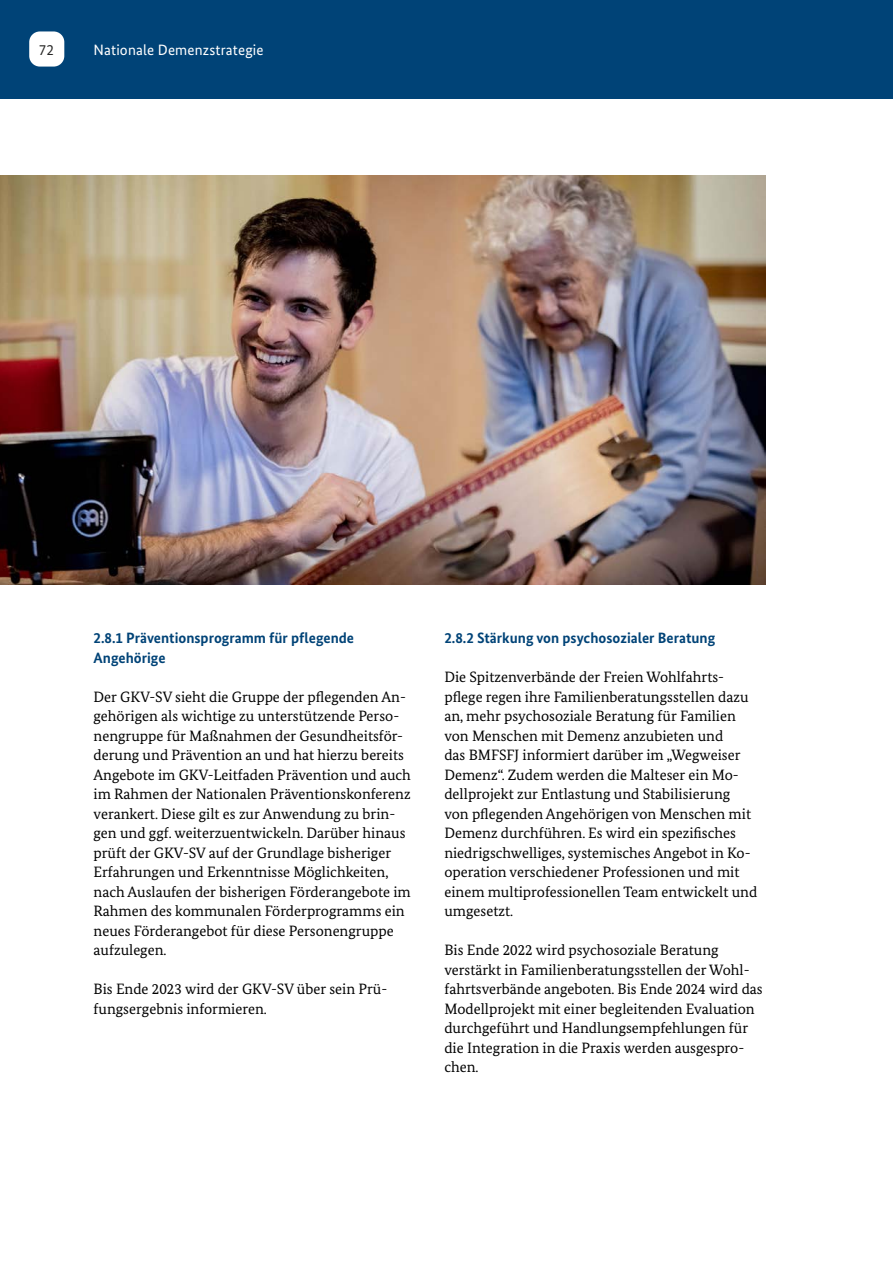
<style>
.page{position:relative;width:893px;height:1263px;background:#fff}
.page>*{position:absolute;margin:0;border:0;box-sizing:border-box;transform-origin:0 0}
.t1{font:15px/19.5px "Bundes Serif";color:#000}
.t2{font:700 15px/19.5px "Bundes Sans";color:#004377}
.t3{font:15px "Bundes Sans";letter-spacing:.01em;color:#fff}
.t4{font:15px "Bundes Sans";color:#282827}
</style>
<div class="page">
<div style="left:0;top:0;width:893px;height:98px;background:#004377"></div>
<div style="left:29px;top:31px;width:35px;height:36px;background:#fff;border-radius:11px"></div>
<img style="left:0;top:175px;width:765px;height:410px">
<p class="t4" style="left:39px;top:41px;width:16px">72</p>
<p class="t3" style="left:94px;top:41px;width:172px">Nationale Demenzstrategie</p>
<h5 class="t2" style="left:94px;top:628px;width:262px">2.8.1 Präventionsprogramm für pflegende<br>Angehörige</h5>
<p class="t1" style="left:94px;top:687px;width:319px">Der GKV-SV sieht die Gruppe der pflegenden An&shy;gehörigen als wichtige zu unterstützende Perso&shy;nengruppe für Maßnahmen der Gesundheitsför&shy;derung und Prävention an und hat hierzu bereits Angebote im GKV-Leitfaden Prävention und auch im Rahmen der Nationalen Präventionskonferenz verankert. Diese gilt es zur Anwendung zu brin&shy;gen und ggf. weiterzuentwickeln. Darüber hinaus prüft der GKV-SV auf der Grundlage bisheriger Erfahrungen und Erkenntnisse Möglichkeiten, nach Auslaufen der bisherigen Förderangebote im Rahmen des kommunalen Förderprogramms ein neues Förderangebot für diese Personengruppe aufzulegen.</p>
<p class="t1" style="left:94px;top:979px;width:295px">Bis Ende 2023 wird der GKV-SV über sein Prü&shy;fungsergebnis informieren.</p>
<h5 class="t2" style="left:444px;top:628px;width:272px">2.8.2 Stärkung von psychosozialer Beratung</h5>
<p class="t1" style="left:444px;top:667px;width:315px">Die Spitzenverbände der Freien Wohlfahrts&shy;pflege regen ihre Familienberatungsstellen dazu an, mehr psychosoziale Beratung für Familien von Menschen mit Demenz anzubieten und<br>das BMFSFJ informiert darüber im „Wegweiser Demenz“. Zudem werden die Malteser ein Mo&shy;dellprojekt zur Entlastung und Stabilisierung von pflegenden Angehörigen von Menschen mit Demenz durchführen. Es wird ein spezifisches niedrigschwelliges, systemisches Angebot in Ko&shy;operation verschiedener Professionen und mit einem multiprofessionellen Team entwickelt und umgesetzt.</p>
<p class="t1" style="left:444px;top:940px;width:320px">Bis Ende 2022 wird psychosoziale Beratung verstärkt in Familienberatungsstellen der Wohl&shy;fahrtsverbände angeboten. Bis Ende 2024 wird das Modellprojekt mit einer begleitenden Evaluation durchgeführt und Handlungsempfehlungen für die Integration in die Praxis werden ausgespro&shy;chen.</p>
</div>
